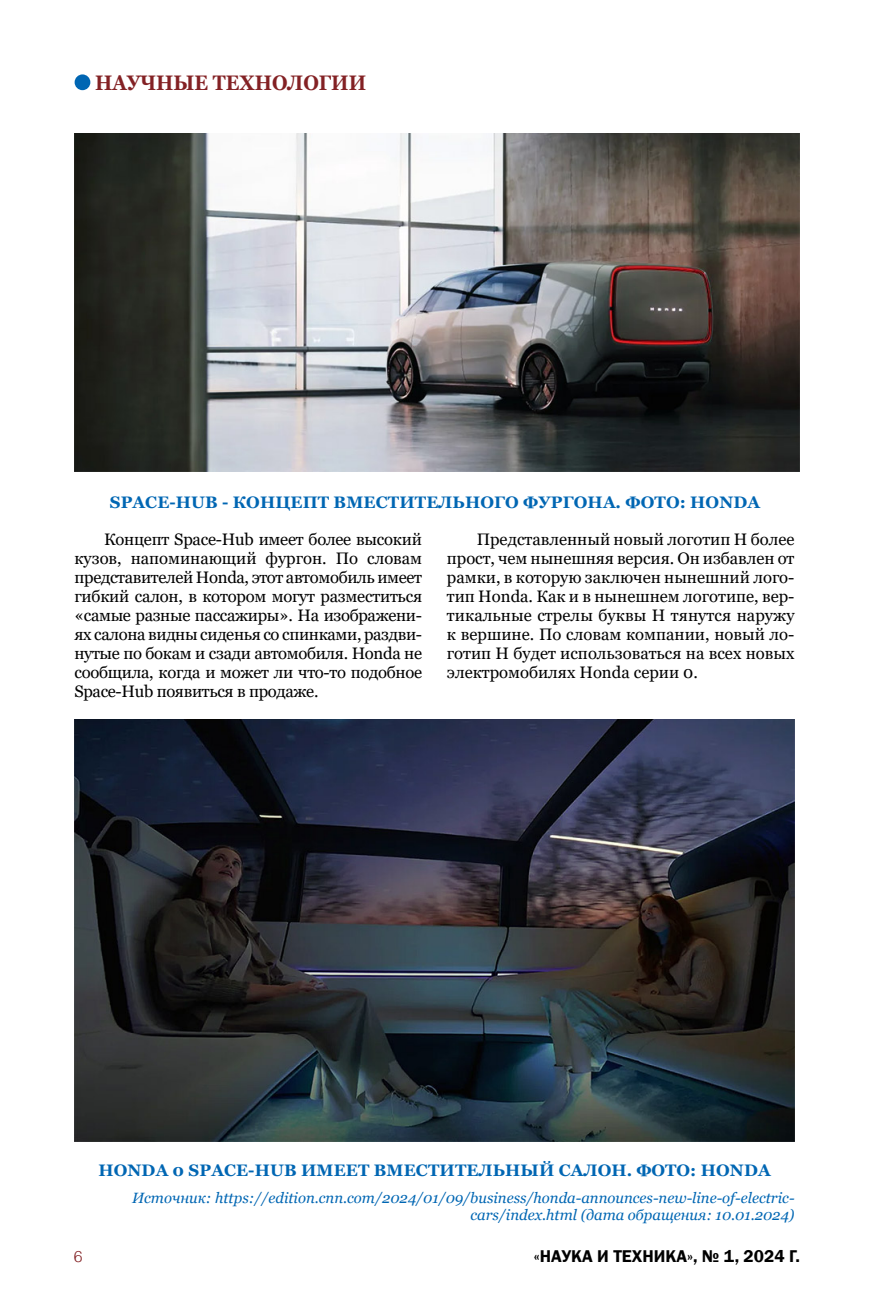
<style>
.page{position:relative;width:869px;height:1315px;background:#fff}
.page>*{position:absolute;margin:0;border:0;box-sizing:border-box;transform-origin:0 0}
.t1{font:700 21px "Georgia";color:#832124;scale:.9 1}
.t2{font:600 17.5px "Franklin Gothic";color:#000}
.t3{font:16.62px/18.9px "Georgia";letter-spacing:-.01em;color:#000;text-align:justify}
.t4{font:700 16.62px "Georgia";letter-spacing:.01em;color:#0066b3}
.t5{font:300 15.75px "Helios";color:#832124}
.t6{font:italic 14.88px/17.2px "Georgia";color:#0066b3;text-align:right}
</style>
<div class="page">
<div style="left:75px;top:74px;width:15px;height:16px;background:#0066b3;border-radius:50%"></div>
<img style="left:74px;top:133px;width:724px;height:338px">
<img style="left:74px;top:720px;width:720px;height:421px">
<p class="t1" style="left:95px;top:70px;width:282px">НАУЧНЫЕ ТЕХНОЛОГИИ</p>
<p class="t4" style="left:110px;top:491px;width:138px">SPACE-HUB - КОНЦЕ</p>
<p class="t4" style="left:302px;top:491px;width:46px">ПТ ВМЕ</p>
<p class="t4" style="left:375px;top:491px;width:26px">СТИТЕ</p>
<p class="t4" style="left:438px;top:491px;width:151px">ЛЬНОГО ФУРГОНА</p>
<p class="t4" style="left:615px;top:491px;width:39px">. ФОТО</p>
<p class="t4" style="left:679px;top:491px;width:82px">: HONDA</p>
<p class="t3" style="left:74px;top:530px;width:349px;text-indent:30px">Концепт Space-Hub имеет более высокий кузов, напоминающий фургон. По словам представителей Honda, этот автомобиль имеет гибкий салон, в котором могут разместиться «самые разные пассажиры». На изображени&shy;ях салона видны сиденья со спинками, раздви&shy;нутые по бокам и сзади автомобиля. Honda не сообщила, когда и может ли что-то подобное Space-Hub появиться в продаже.</p>
<p class="t3" style="left:446px;top:530px;width:349px;text-indent:30px">Представленный новый логотип H более прост, чем нынешняя версия. Он избавлен от рамки, в которую заключен нынешний лого&shy;тип Honda. Как и в нынешнем логотипе, вер&shy;тикальные стрелы буквы H тянутся наружу к вершине. По словам компании, новый ло&shy;готип H будет использоваться на всех новых электромобилях Honda серии 0.</p>
<p class="t4" style="left:98px;top:1159px;width:218px">HONDA 0 SPACE-HUB ИМЕЕТ</p>
<p class="t4" style="left:373px;top:1159px;width:15px">ВМЕ</p>
<p class="t4" style="left:416px;top:1159px;width:26px">СТИТЕ</p>
<p class="t4" style="left:478px;top:1159px;width:187px">ЛЬНЫЙ САЛОН. ФОТО</p>
<p class="t4" style="left:690px;top:1159px;width:82px">: HONDA</p>
<p class="t6" style="left:132px;top:1189px;width:663px">Источник: https://edition.cnn.com/2024/01/09/business/honda-announces-new-line-of-electric&shy;cars/index.html (дата обращения: 10.01.2024)</p>
<p class="t5" style="left:74px;top:1247px;width:10px">6</p>
<p class="t2" style="left:533px;top:1244px;width:267px">«Наука и техника», № 1, 2024 г.</p>
</div>
